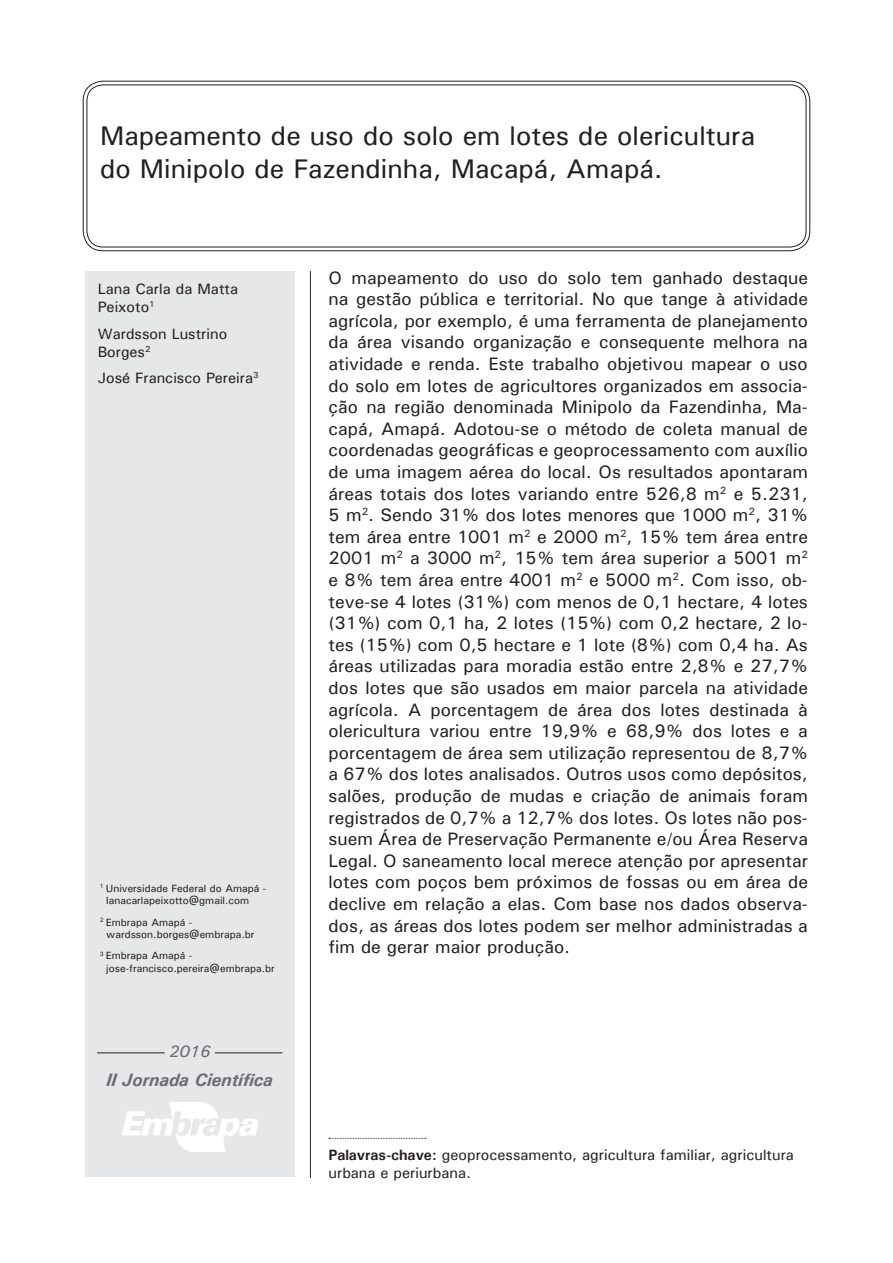
<style>
.page{position:relative;width:893px;height:1263px;background:#fff}
.page>*{position:absolute;margin:0;border:0;box-sizing:border-box;transform-origin:0 0}
.t1{font:500 27px/32.4px "Univers";color:#231f20}
.t2{font:500 18px/21.6px "Univers";color:#231f20;text-align:justify}
.t3{font:italic 700 18px "Univers";color:#6c6d70}
.t4{font:italic 500 16.5px "Univers";color:#6c6d70}
.t5{font:500 15px/18px "Univers";color:#231f20}
.t6{font:500 10.5px/12.6px "Univers";color:#231f20}
.s1{font-weight:700}
</style>
<div class="page">
<hr style="left:310px;top:271px;width:1px;height:907px;background:#231f20">
<div style="left:85px;top:1035px;width:209px;height:142px;background:#e6e7e9"></div>
<img style="left:122px;top:1102px;width:135px;height:49px">
<hr style="left:97px;top:1052px;width:68px;height:1px;background:#231f20">
<hr style="left:215px;top:1052px;width:67px;height:1px;background:#231f20">
<div style="left:83px;top:81px;width:727px;height:170px;border:1px solid #231f20;border-radius:20px"></div>
<div style="left:87px;top:85px;width:719px;height:162px;border:1px solid #231f20;border-radius:16px"></div>
<div style="left:85px;top:271px;width:209px;height:479px;background:#e6e7e9"></div>
<svg style="left:329px;top:1138px;width:97px;height:1px"></svg>
<div style="left:85px;top:750px;width:209px;height:285px;background:#e6e7e9"></div>
<h1 class="t1" style="left:100px;top:119px;width:657px">Mapeamento de uso do solo em lotes de olericultura do Minipolo de Fazendinha, Macapá, Amapá.</h1>
<p class="t5" style="left:98px;top:280px;width:142px">Lana Carla da Matta<br>Peixoto<sup>1</sup></p>
<p class="t5" style="left:98px;top:324px;width:131px">Wardsson Lustrino<br>Borges<sup>2</sup></p>
<p class="t5" style="left:98px;top:369px;width:162px">José Francisco Pereira<sup>3</sup></p>
<p class="t6" style="left:106px;top:882px;width:162px;text-indent:-6px"><sup>1</sup> Universidade Federal do Amapá - lanacarlapeixotto@gmail.com</p>
<p class="t6" style="left:106px;top:915px;width:150px;text-indent:-6px"><sup>2</sup> Embrapa Amapá - wardsson.borges@embrapa.br</p>
<p class="t6" style="left:106px;top:949px;width:170px;text-indent:-6px"><sup>3</sup> Embrapa Amapá - jose-francisco.pereira@embrapa.br</p>
<p class="t4" style="left:169px;top:1041px;width:43px">2016</p>
<p class="t3" style="left:107px;top:1068px;width:168px">II Jornada Científica</p>
<p class="t2" style="left:328px;top:266px;width:481px">O mapeamento do uso do solo tem ganhado destaque na gestão pública e territorial. No que tange à atividade agrícola, por exemplo, é uma ferramenta de planejamento da área visando organização e consequente melhora na atividade e renda. Este trabalho objetivou mapear o uso do solo em lotes de agricultores organizados em associa&shy;ção na região denominada Minipolo da Fazendinha, Ma&shy;capá, Amapá. Adotou-se o método de coleta manual de coordenadas geográficas e geoprocessamento com auxílio de uma imagem aérea do local. Os resultados apontaram áreas totais dos lotes variando entre 526,8 m<sup>2</sup> e 5.231, 5 m<sup>2</sup>. Sendo 31% dos lotes menores que 1000 m<sup>2</sup>, 31% tem área entre 1001 m<sup>2</sup> e 2000 m<sup>2</sup>, 15% tem área entre 2001 m<sup>2</sup> a 3000 m<sup>2</sup>, 15% tem área superior a 5001 m<sup>2 </sup>e 8% tem área entre 4001 m<sup>2</sup> e 5000 m<sup>2</sup>. Com isso, ob&shy;teve-se 4 lotes (31%) com menos de 0,1 hectare, 4 lotes (31%) com 0,1 ha, 2 lotes (15%) com 0,2 hectare, 2 lo&shy;tes (15%) com 0,5 hectare e 1 lote (8%) com 0,4 ha. As áreas utilizadas para moradia estão entre 2,8% e 27,7% dos lotes que são usados em maior parcela na atividade agrícola. A porcentagem de área dos lotes destinada à olericultura variou entre 19,9% e 68,9% dos lotes e a porcentagem de área sem utilização representou de 8,7% a 67% dos lotes analisados. Outros usos como depósitos, salões, produção de mudas e criação de animais foram registrados de 0,7% a 12,7% dos lotes. Os lotes não pos&shy;suem Área de Preservação Permanente e/ou Área Reserva Legal. O saneamento local merece atenção por apresentar lotes com poços bem próximos de fossas ou em área de declive em relação a elas. Com base nos dados observa&shy;dos, as áreas dos lotes podem ser melhor administradas a fim de gerar maior produção.</p>
<p class="t5" style="left:328px;top:1145px;width:467px"><span class="s1">Palavras-chave:</span> geoprocessamento, agricultura familiar, agricultura urbana e periurbana.</p>
</div>
